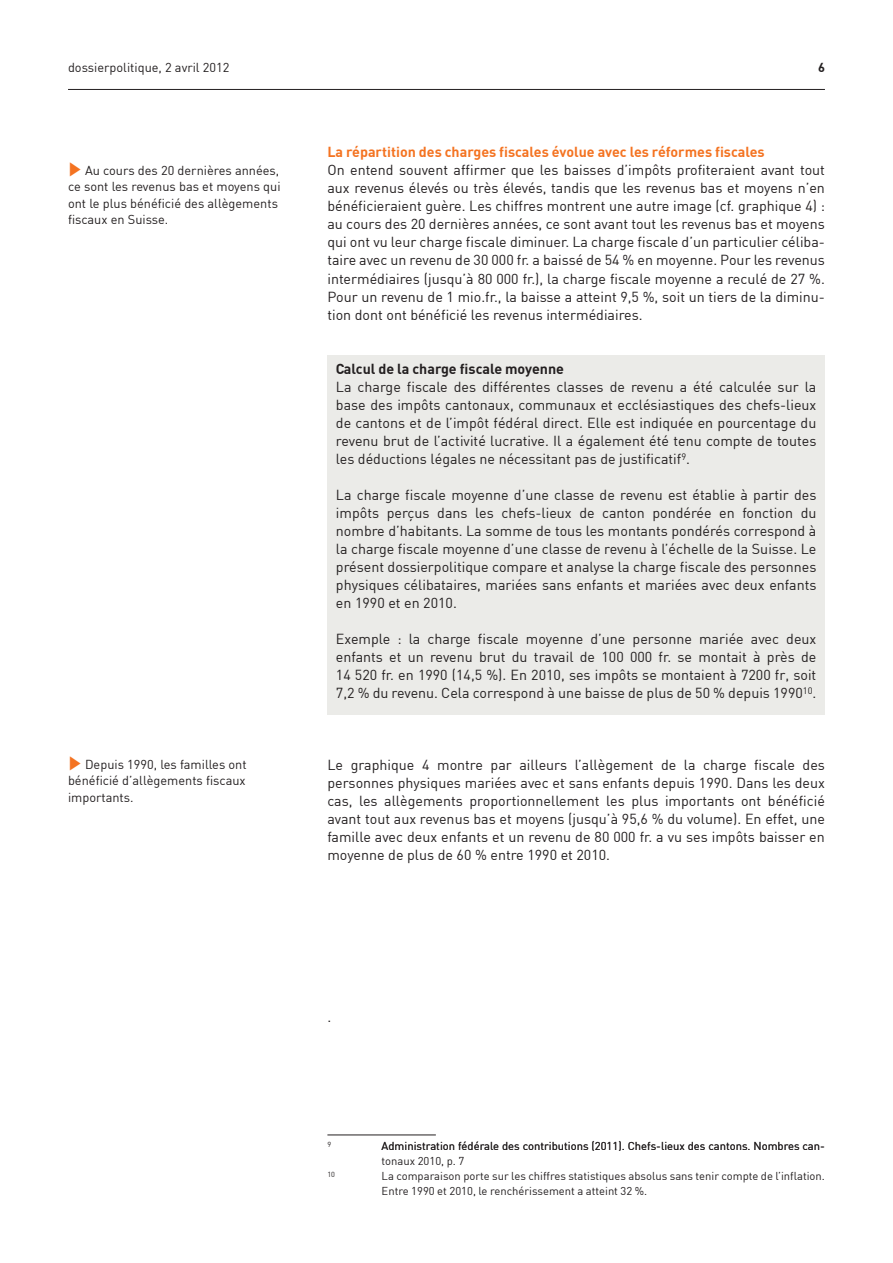
<style>
.page{position:relative;width:893px;height:1263px;background:#fff}
.page>*{position:absolute;margin:0;border:0;box-sizing:border-box;transform-origin:0 0}
._101_____Lauftext_oh{font:14.25px/18px "DIN";color:#231f20;text-align:justify}
._101_____Lauftext{font:14.25px/18px "DIN";color:#231f20;text-align:justify}
._202_____Titel_2__Hi{font:700 14.25px "DIN";color:#f47321}
._101_1_____Text_Zita{font:700 14.25px "DIN";color:#231f20}
.t1{font:12.75px/16.5px "DIN";color:#231f20}
.t2{font:700 12.75px "DIN";color:#231f20}
._106_____Fussnote{font:11.25px/15px "DIN";color:#231f20}
._106_____Fussnote-2{font:7.35px "DIN";color:#231f20}
.s1{color:#f47321}
</style>
<div class="page">
<hr style="left:68px;top:89px;width:757px;height:1px;background:#231f20">
<div style="left:327px;top:355px;width:498px;height:360px;background:#ebebe8"></div>
<hr style="left:327px;top:1135px;width:109px;height:1px;background:#231f20">
<p class="t1" style="left:68px;top:59px;width:163px">dossierpolitique, 2 avril 2012</p>
<p class="t2" style="left:818px;top:59px;width:8px">6</p>
<p class="t1" style="left:68px;top:162px;width:214px"><span class="s1">✓</span> Au cours des 20 dernières années, ce sont les revenus bas et moyens qui ont le plus bénéficié des allègements fiscaux en Suisse.</p>
<p class="t1" style="left:68px;top:756px;width:180px;text-align:justify"><span class="s1">✓</span> Depuis 1990, les familles ont bénéficié d’allègements fiscaux importants.</p>
<p class="_202_____Titel_2__Hi" style="left:327px;top:143px;width:439px">La répartition des charges fiscales évolue avec les réformes fiscales</p>
<p class="_101_____Lauftext_oh" style="left:327px;top:161px;width:499px">On entend souvent affirmer que les baisses d’impôts profiteraient avant tout aux revenus élevés ou très élevés, tandis que les revenus bas et moyens n’en bénéficieraient guère. Les chiffres montrent une autre image (cf. graphique 4) : au cours des 20 dernières années, ce sont avant tout les revenus bas et moyens qui ont vu leur charge fiscale diminuer. La charge fiscale d’un particulier céliba&shy;taire avec un revenu de 30 000 fr. a baissé de 54 % en moyenne. Pour les revenus intermédiaires (jusqu’à 80 000 fr.), la charge fiscale moyenne a reculé de 27 %.<br>Pour un revenu de 1 mio.fr., la baisse a atteint 9,5 %, soit un tiers de la diminu&shy;tion dont ont bénéficié les revenus intermédiaires.</p>
<p class="_101_1_____Text_Zita" style="left:336px;top:359px;width:230px">Calcul de la charge fiscale moyenne</p>
<p class="_101_____Lauftext_oh" style="left:336px;top:377px;width:482px">La charge fiscale des différentes classes de revenu a été calculée sur la base des impôts cantonaux, communaux et ecclésiastiques des chefs-lieux de cantons et de l’impôt fédéral direct. Elle est indiquée en pourcentage du revenu brut de l’activité lucrative. Il a également été tenu compte de toutes les déductions légales ne nécessitant pas de justificatif<sup>9</sup>.</p>
<p class="_101_____Lauftext_oh" style="left:336px;top:485px;width:482px">La charge fiscale moyenne d’une classe de revenu est établie à partir des impôts perçus dans les chefs-lieux de canton pondérée en fonction du nombre d’habitants. La somme de tous les montants pondérés correspond à la charge fiscale moyenne d’une classe de revenu à l’échelle de la Suisse. Le présent dossierpolitique compare et analyse la charge fiscale des personnes physiques célibataires, mariées sans enfants et mariées avec deux enfants en 1990 et en 2010.</p>
<p class="_101_____Lauftext_oh" style="left:336px;top:629px;width:482px">Exemple : la charge fiscale moyenne d’une personne mariée avec deux enfants et un revenu brut du travail de 100 000 fr. se montait à près de 14 520 fr. en 1990 (14,5 %). En 2010, ses impôts se montaient à 7200 fr, soit 7,2 % du revenu. Cela correspond à une baisse de plus de 50 % depuis 1990<sup>10</sup>.</p>
<p class="_101_____Lauftext" style="left:327px;top:755px;width:499px">Le graphique 4 montre par ailleurs l’allègement de la charge fiscale des personnes physiques mariées avec et sans enfants depuis 1990. Dans les deux cas, les allègements proportionnellement les plus importants ont bénéficié avant tout aux revenus bas et moyens (jusqu’à 95,6 % du volume). En effet, une famille avec deux enfants et un revenu de 80 000 fr. a vu ses impôts baisser en moyenne de plus de 60 % entre 1990 et 2010.</p>
<p class="_101_____Lauftext" style="left:327px;top:1007px;width:5px">.</p>
<p class="_106_____Fussnote-2" style="left:327px;top:1140px;width:5px">9</p>
<p class="_106_____Fussnote" style="left:382px;top:1138px;width:445px">Administration fédérale des contributions (2011). Chefs-lieux des cantons. Nombres can&shy;tonaux 2010, p. 7</p>
<p class="_106_____Fussnote-2" style="left:327px;top:1170px;width:9px">10</p>
<p class="_106_____Fussnote" style="left:382px;top:1168px;width:445px">La comparaison porte sur les chiffres statistiques absolus sans tenir compte de l’inflation.<br>Entre 1990 et 2010, le renchérissement a atteint 32 %.</p>
</div>
